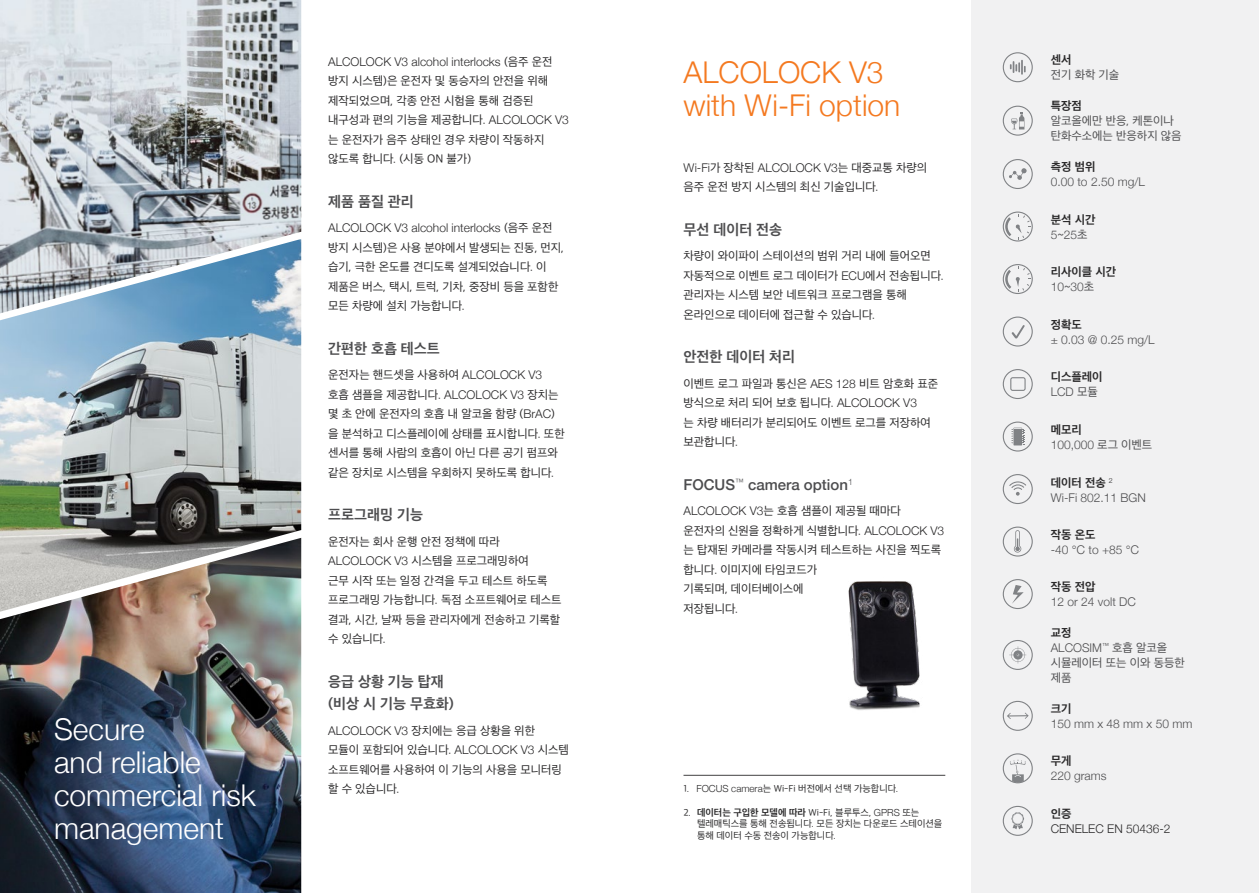
<style>
.page{position:relative;width:1259px;height:893px;background:#fff}
.page>*{position:absolute;margin:0;border:0;box-sizing:border-box;transform-origin:0 0}
.t1{font:300 30px/33px "Helvetica Neue";color:#fff}
.t2{font:300 30px/33px "Helvetica Neue";color:#f47920}
.t3{font:700 15px/22.5px "Apple SD Gothic Neo";color:#4d4d4f}
.t4{font:500 15px "Helvetica Neue";color:#4d4d4f}
.t5{font:12px/19.5px "Apple SD Gothic Neo";color:#292829}
.t6{font:300 12px "Helvetica Neue";color:#4d4d4f}
.t7{font:300 12px "Helvetica Neue";color:#292829}
.t8{font:700 12px "Apple SD Gothic Neo";color:#292829}
.t9{font:12px/15px "Apple SD Gothic Neo";color:#4d4d4f}
.t10{font:9.75px/11.7px "Apple SD Gothic Neo";color:#292829}
.s1{font-family:"Apple SD Gothic Neo";font-weight:400}
.s2{font-family:"Helvetica Neue";font-weight:300}
.s3{font-weight:700}
</style>
<div class="page">
<div style="left:971px;top:0;width:288px;height:893px;background:#f1f1f2"></div>
<img style="left:848px;top:581px;width:72px;height:129px">
<hr style="left:683px;top:775px;width:262px;height:1px;background:#414042">
<svg style="left:1002px;top:52px;width:30px;height:30px"></svg>
<svg style="left:1002px;top:106px;width:30px;height:30px"></svg>
<svg style="left:1002px;top:159px;width:30px;height:30px"></svg>
<svg style="left:1002px;top:212px;width:30px;height:30px"></svg>
<svg style="left:1002px;top:264px;width:30px;height:30px"></svg>
<svg style="left:1002px;top:317px;width:30px;height:30px"></svg>
<svg style="left:1002px;top:369px;width:30px;height:30px"></svg>
<svg style="left:1002px;top:422px;width:30px;height:30px"></svg>
<div style="left:1014px;top:429px;width:7px;height:15px;background:#808285"></div>
<svg style="left:1002px;top:474px;width:30px;height:30px"></svg>
<svg style="left:1002px;top:527px;width:30px;height:30px"></svg>
<svg style="left:1002px;top:579px;width:30px;height:30px"></svg>
<svg style="left:1002px;top:640px;width:30px;height:30px"></svg>
<svg style="left:1002px;top:701px;width:30px;height:30px"></svg>
<svg style="left:1002px;top:753px;width:30px;height:30px"></svg>
<svg style="left:1002px;top:806px;width:30px;height:30px"></svg>
<img style="left:0;top:612px;width:301px;height:281px">
<img style="left:0;top:0;width:301px;height:239px">
<img style="left:0;top:239px;width:301px;height:373px">
<h1 class="t1" style="left:54px;top:711px;width:203px">Secure<br>and reliable commercial risk management</h1>
<p class="t7" style="left:328px;top:52px;width:226px">ALCOLOCK V3 alcohol interlocks <span class="s1">(음주 운전</span></p>
<p class="t5" style="left:328px;top:72px;width:242px">방지 시스템)은 운전자 및 동승자의 안전을 위해 제작되었으며, 각종 안전 시험을 통해 검증된 내구성과 편의 기능을 제공합니다. <span class="s2">ALCOLOCK V3 </span>는 운전자가 음주 상태인 경우 차량이 작동하지 않도록 합니다. (시동 ON 불가)</p>
<p class="t3" style="left:328px;top:191px;width:87px">제품 품질 관리</p>
<p class="t7" style="left:328px;top:218px;width:226px">ALCOLOCK V3 alcohol interlocks <span class="s1">(음주 운전</span></p>
<p class="t5" style="left:328px;top:238px;width:237px">방지 시스템)은 사용 분야에서 발생되는 진동, 먼지, 습기, 극한 온도를 견디도록 설계되었습니다. 이 제품은 버스, 택시, 트럭, 기차, 중장비 등을 포함한 모든 차량에 설치 가능합니다.</p>
<p class="t3" style="left:328px;top:338px;width:113px">간편한 호흡 테스트</p>
<p class="t5" style="left:328px;top:366px;width:238px">운전자는 핸드셋을 사용하여 <span class="s2">ALCOLOCK V3 </span>호흡 샘플을 제공합니다. <span class="s2">ALCOLOCK V3</span> 장치는 몇 초 안에 운전자의 호흡 내 알코올 함량 (<span class="s2">BrAC</span>) 을 분석하고 디스플레이에 상태를 표시합니다. 또한 센서를 통해 사람의 호흡이 아닌 다른 공기 펌프와 같은 장치로 시스템을 우회하지 못하도록 합니다.</p>
<p class="t3" style="left:328px;top:504px;width:96px">프로그래밍 기능</p>
<p class="t5" style="left:328px;top:532px;width:235px">운전자는 회사 운행 안전 정책에 따라<br><span class="s2">ALCOLOCK V3</span> 시스템을 프로그래밍하여<br>근무 시작 또는 일정 간격을 두고 테스트 하도록 프로그래밍 가능합니다. 독점 소프트웨어로 테스트 결과, 시간, 날짜 등을 관리자에게 전송하고 기록할 수 있습니다.</p>
<p class="t3" style="left:328px;top:671px;width:127px">응급 상황 기능 탑재 (비상 시 기능 무효화)</p>
<p class="t5" style="left:328px;top:721px;width:242px"><span class="s2">ALCOLOCK V3</span> 장치에는 응급 상황을 위한 모듈이 포함되어 있습니다. <span class="s2">ALCOLOCK V3</span> 시스템 소프트웨어를 사용하여 이 기능의 사용을 모니터링 할 수 있습니다.</p>
<h1 class="t2" style="left:683px;top:54px;width:218px">ALCOLOCK V3 with Wi-Fi option</h1>
<p class="t7" style="left:683px;top:158px;width:245px">Wi-Fi<span class="s1">가 장착된</span> ALCOLOCK V3<span class="s1">는 대중교통 차량의</span></p>
<p class="t5" style="left:683px;top:178px;width:196px">음주 운전 방지 시스템의 최신 기술입니다.</p>
<p class="t3" style="left:683px;top:219px;width:100px">무선 데이터 전송</p>
<p class="t5" style="left:683px;top:247px;width:262px">차량이 와이파이 스테이션의 범위 거리 내에 들어오면 자동적으로 이벤트 로그 데이터가 <span class="s2">ECU</span>에서 전송됩니다. 관리자는 시스템 보안 네트워크 프로그램을 통해 온라인으로 데이터에 접근할 수 있습니다.</p>
<p class="t3" style="left:683px;top:346px;width:113px">안전한 데이터 처리</p>
<p class="t5" style="left:683px;top:374px;width:256px">이벤트 로그 파일과 통신은 <span class="s2">AES 128</span> 비트 암호화 표준 방식으로 처리 되어 보호 됩니다. <span class="s2">ALCOLOCK V3<br></span>는 차량 배터리가 분리되어도 이벤트 로그를 저장하여 보관합니다.</p>
<p class="t4" style="left:683px;top:472px;width:171px">FOCUS<sup>™</sup> camera option<sup>1</sup></p>
<p class="t5" style="left:683px;top:502px;width:262px"><span class="s2">ALCOLOCK V3</span>는 호흡 샘플이 제공될 때마다 운전자의 신원을 정확하게 식별합니다. <span class="s2">ALCOLOCK V3 </span>는 탑재된 카메라를 작동시켜 테스트하는 사진을 찍도록 합니다. 이미지에 타임코드가<br>기록되며, 데이터베이스에<br>저장됩니다.</p>
<p class="t10" style="left:683px;top:783px;width:216px">1. <span class="s2">FOCUS camera</span>는 Wi-Fi 버전에서 선택 가능합니다.</p>
<p class="t10" style="left:697px;top:807px;width:247px;text-indent:-14px">2. <span class="s3">데이터는 구입한 모델에 따라</span> Wi-Fi, 블루투스, <span class="s2">GPRS</span> 또는 텔레매틱스를 통해 전송됩니다. 모든 장치는 다운로드 스테이션을 통해 데이터 수동 전송이 가능합니다.</p>
<p class="t8" style="left:1050px;top:54px;width:22px">센서</p>
<p class="t9" style="left:1050px;top:68px;width:70px">전기 화학 기술</p>
<p class="t8" style="left:1050px;top:99px;width:33px">특장점</p>
<p class="t9" style="left:1050px;top:114px;width:132px">알코올에만 반응, 케톤이나 탄화수소에는 반응하지 않음</p>
<p class="t8" style="left:1050px;top:160px;width:46px">측정 범위</p>
<p class="t6" style="left:1050px;top:172px;width:96px">0.00 to 2.50 mg/L</p>
<p class="t8" style="left:1050px;top:213px;width:46px">분석 시간</p>
<p class="t6" style="left:1050px;top:225px;width:38px">5<span class="s1">~</span>25<span class="s1">초</span></p>
<p class="t8" style="left:1050px;top:265px;width:67px">리사이클 시간</p>
<p class="t6" style="left:1050px;top:277px;width:45px">10<span class="s1">~</span>30<span class="s1">초</span></p>
<p class="t8" style="left:1050px;top:318px;width:33px">정확도</p>
<p class="t6" style="left:1050px;top:330px;width:105px">± 0.03 @ 0.25 mg/L</p>
<p class="t8" style="left:1050px;top:370px;width:53px">디스플레이</p>
<p class="t6" style="left:1050px;top:382px;width:49px">LCD <span class="s1">모듈</span></p>
<p class="t8" style="left:1050px;top:423px;width:33px">메모리</p>
<p class="t6" style="left:1050px;top:435px;width:103px">100,000 <span class="s1">로그 이벤트</span></p>
<p class="t8" style="left:1050px;top:477px;width:64px">데이터 전송 <sup>2</sup></p>
<p class="t6" style="left:1050px;top:488px;width:97px">Wi-Fi 802.11 BGN</p>
<p class="t8" style="left:1050px;top:528px;width:46px">작동 온도</p>
<p class="t6" style="left:1050px;top:540px;width:90px">-40 ℃ to +85 ℃</p>
<p class="t8" style="left:1050px;top:580px;width:46px">작동 전압</p>
<p class="t6" style="left:1050px;top:592px;width:87px">12 or 24 volt DC</p>
<p class="t8" style="left:1050px;top:626px;width:22px">교정</p>
<p class="t6" style="left:1050px;top:638px;width:118px">ALCOSIM<sup>™</sup> <span class="s1">호흡 알코올</span></p>
<p class="t9" style="left:1050px;top:656px;width:136px">시뮬레이터 또는 이와 동등한 제품</p>
<p class="t8" style="left:1050px;top:702px;width:22px">크기</p>
<p class="t6" style="left:1050px;top:714px;width:143px">150 mm x 48 mm x 50 mm</p>
<p class="t8" style="left:1050px;top:755px;width:22px">무게</p>
<p class="t6" style="left:1050px;top:766px;width:57px">220 grams</p>
<p class="t8" style="left:1050px;top:807px;width:22px">인증</p>
<p class="t7" style="left:1050px;top:819px;width:121px">CENELEC EN 50436-2</p>
</div>
